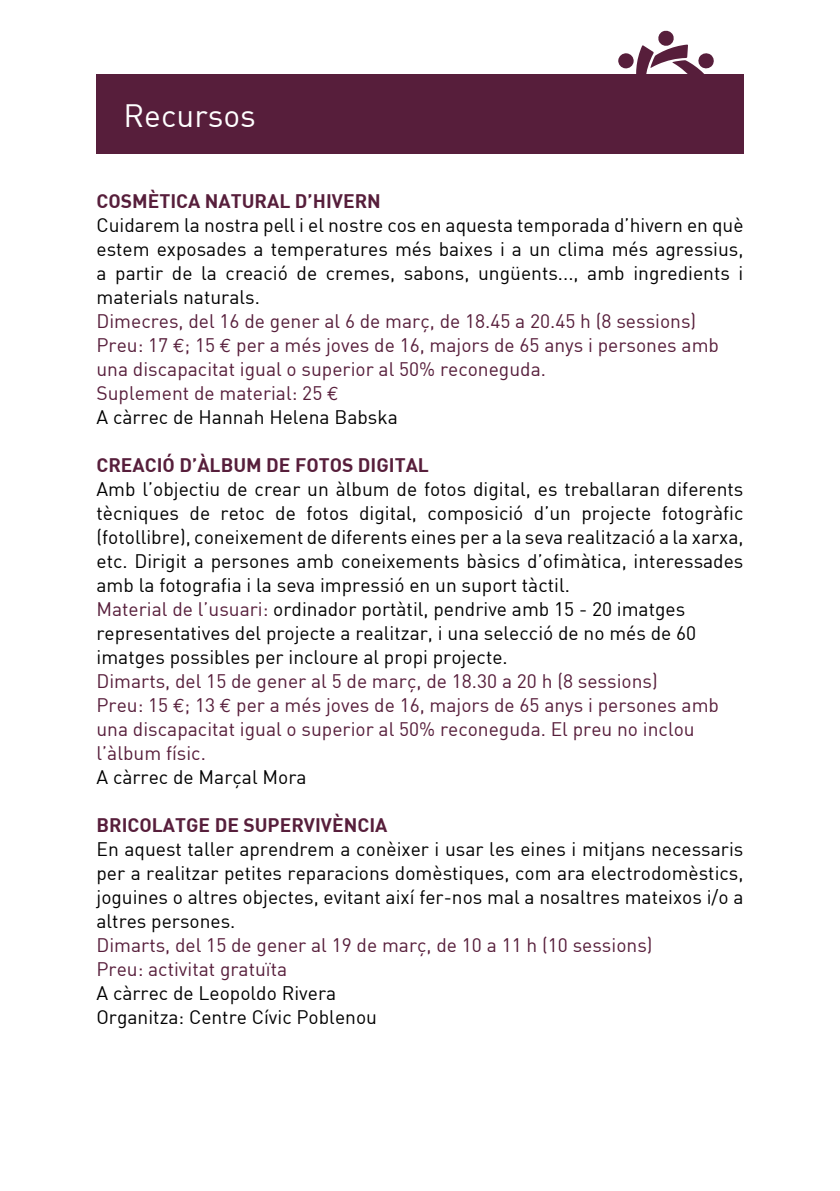
<style>
.page{position:relative;width:840px;height:1191px;background:#fff}
.page>*{position:absolute;margin:0;border:0;box-sizing:border-box;transform-origin:0 0}
.t1{font:31.6px "DIN";color:#fff}
.t2{font:19.2px/24px "DIN";color:#000;text-align:justify}
.t3{font:19.2px/24px "DIN";color:#571e3b}
.t4{font:19.2px "DIN Bold";color:#571e3b}
.s1{font-family:"Euro Mono"}
.s2{color:#000}
.s3{color:#571e3b}
</style>
<div class="page">
<div style="left:96px;top:75px;width:647px;height:79px;background:#571e3b"></div>
<svg style="left:617px;top:30px;width:97px;height:45px"></svg>
<h1 class="t1" style="left:123px;top:95px;width:134px">Recursos</h1>
<p class="t4" style="left:96px;top:188px;width:286px">COSMÈTICA NATURAL D’HIVERN</p>
<p class="t2" style="left:96px;top:212px;width:648px">Cuidarem la nostra pell i el nostre cos en aquesta temporada d’hivern en què estem exposades a temperatures més baixes i a un clima més agressius, a partir de la creació de cremes, sabons, ungüents..., amb ingredients i materials naturals.</p>
<p class="t3" style="left:96px;top:308px;width:623px">Dimecres, del 16 de gener al 6 de març, de 18.45 a 20.45 h (8 sessions)<br>Preu: 17 <span class="s1">E</span>; 15 <span class="s1">E</span> per a més joves de 16, majors de 65 anys i persones amb una discapacitat igual o superior al 50% reconeguda.<br>Suplement de material: 25 <span class="s1">E<br></span><span class="s2">A càrrec de Hannah Helena Babska</span></p>
<p class="t4" style="left:96px;top:452px;width:334px">CREACIÓ D’ÀLBUM DE FOTOS DIGITAL</p>
<p class="t2" style="left:96px;top:476px;width:648px;text-align:left">Amb l’objectiu de crear un àlbum de fotos digital, es treballaran diferents tècniques de retoc de fotos digital, composició d’un projecte fotogràfic (fotollibre), coneixement de diferents eines per a la seva realització a la xarxa, etc. Dirigit a persones amb coneixements bàsics d’ofimàtica, interessades amb la fotografia i la seva impressió en un suport tàctil.<br><span class="s3">Material de l’usuari:</span> ordinador portàtil, pendrive amb 15 - 20 imatges representatives del projecte a realitzar, i una selecció de no més de 60 imatges possibles per incloure al propi projecte.</p>
<p class="t3" style="left:96px;top:668px;width:623px">Dimarts, del 15 de gener al 5 de març, de 18.30 a 20 h (8 sessions)<br>Preu: 15 <span class="s1">E</span>; 13 <span class="s1">E</span> per a més joves de 16, majors de 65 anys i persones amb una discapacitat igual o superior al 50% reconeguda. El preu no inclou l’àlbum físic.</p>
<p class="t2" style="left:96px;top:764px;width:211px">A càrrec de Marçal Mora</p>
<p class="t4" style="left:96px;top:812px;width:292px">BRICOLATGE DE SUPERVIVÈNCIA</p>
<p class="t2" style="left:96px;top:836px;width:648px">En aquest taller aprendrem a conèixer i usar les eines i mitjans necessaris per a realitzar petites reparacions domèstiques, com ara electrodomèstics, joguines o altres objectes, evitant així fer-nos mal a nosaltres mateixos i/o a altres persones.</p>
<p class="t3" style="left:96px;top:932px;width:557px">Dimarts, del 15 de gener al 19 de març, de 10 a 11 h (10 sessions)<br>Preu: activitat gratuïta</p>
<p class="t2" style="left:96px;top:980px;width:282px">A càrrec de Leopoldo Rivera<br>Organitza: Centre Cívic Poblenou</p>
</div>
